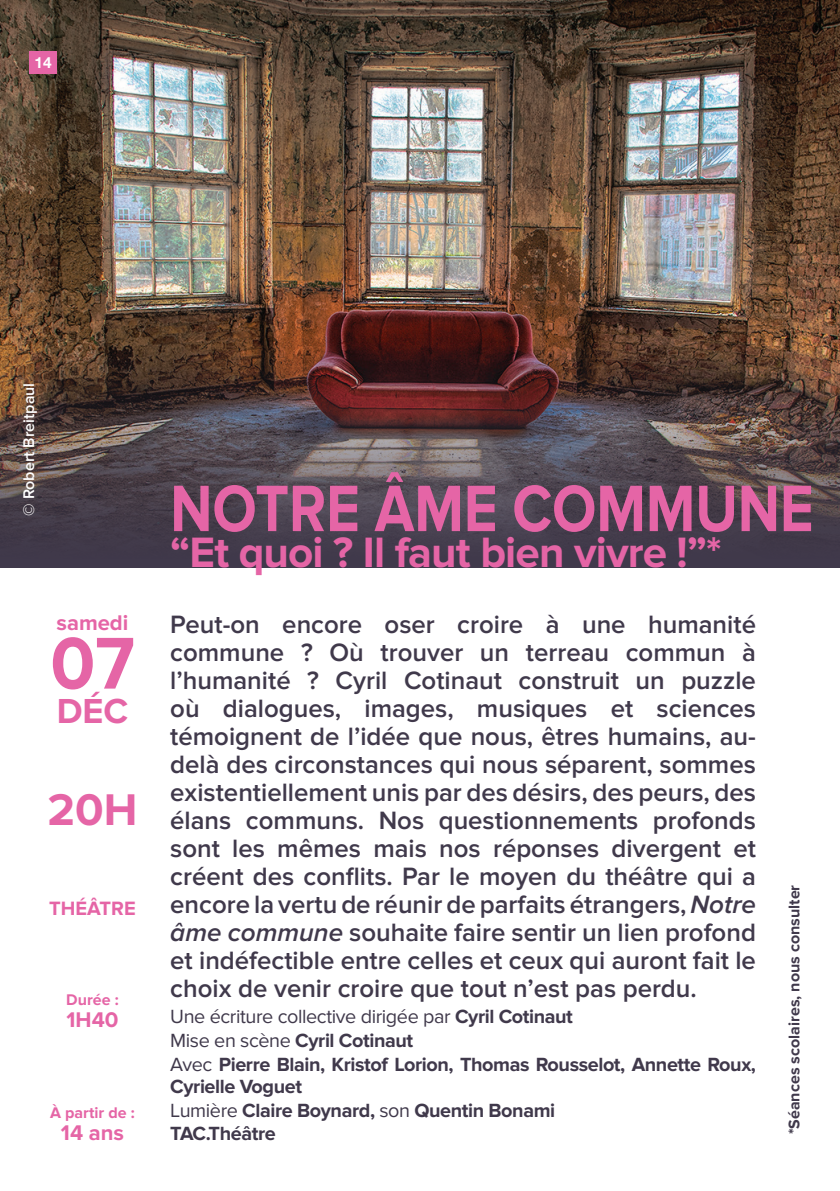
<style>
.page{position:relative;width:840px;height:1191px;background:#fff}
.page>*{position:absolute;margin:0;border:0;box-sizing:border-box;transform-origin:0 0}
.t1{font:700 76px "Proxima Nova";color:#e565a6;scale:.95 1}
.t2{font:700 68px "Proxima Nova";color:#e565a6;scale:.85 1}
.t3{font:700 46px "Proxima Nova";color:#e565a6}
.t4{font:700 44px "Proxima Nova";letter-spacing:-.02em;color:#e565a6}
.t5{font:700 36px "Proxima Nova";color:#e565a6}
.t6{font:600 26px/28px "Proxima Nova";color:#40394b;text-align:justify}
.t7{font:700 22px "Proxima Nova";color:#e565a6}
.t8{font:700 20px "Proxima Nova";color:#e565a6}
.t9{font:700 19.8px/22px "Proxima Nova";letter-spacing:-.02em;color:#40394b}
.t10{font:19.8px "Proxima Nova";letter-spacing:-.02em;color:#40394b}
.Dans_le_cadre_de{font:700 16px "Proxima Nova";color:#40394b}
.t11{font:700 16px "Proxima Nova";color:#e565a6}
.t12{font:600 16px "Proxima Nova";color:#fff}
.t13{font:700 15.4px "Helvetica Neue";color:#fff}
.s1{font-style:italic}
.s2{font-weight:700}
.s3{font-weight:400}
</style>
<div class="page">
<img style="left:0;top:0;width:839px;height:312px">
<img style="left:0;top:312px;width:839px;height:255px">
<div style="left:30px;top:51px;width:27px;height:23px;background:#e565a6"></div>
<p class="t13" style="left:35px;top:50px;width:19px">14</p>
<p class="t12" style="left:19px;top:516px;width:134px;rotate:-90deg">© Robert Breitpaul</p>
<p class="t7" style="left:57px;top:610px;width:73px">samedi</p>
<p class="t1" style="left:50px;top:619px;width:90px">07</p>
<p class="t5" style="left:57px;top:690px;width:73px">DÉC</p>
<p class="t3" style="left:48px;top:783px;width:91px">20H</p>
<p class="t8" style="left:49px;top:896px;width:88px">THÉÂTRE</p>
<p class="t11" style="left:66px;top:991px;width:54px">Durée :</p>
<p class="t7" style="left:66px;top:1007px;width:53px">1H40</p>
<p class="t11" style="left:50px;top:1103px;width:86px">À partir de :</p>
<p class="t7" style="left:61px;top:1120px;width:64px">14 ans</p>
<p class="t2" style="left:170px;top:469px;width:758px">NOTRE ÂME COMMUNE</p>
<p class="t4" style="left:170px;top:527px;width:552px">“Et quoi ? Il faut bien vivre !”*</p>
<p class="t6" style="left:170px;top:611px;width:587px">Peut-on encore oser croire à une humanité commune ? Où trouver un terreau commun à l’humanité ? Cyril Cotinaut construit un puzzle où dialogues, images, musiques et sciences témoignent de l’idée que nous, êtres humains, au&shy;delà des circonstances qui nous séparent, sommes existentiellement unis par des désirs, des peurs, des élans communs. Nos questionnements profonds sont les mêmes mais nos réponses divergent et créent des conflits. Par le moyen du théâtre qui a encore la vertu de réunir de parfaits étrangers, <span class="s1">Notre âme commune</span> souhaite faire sentir un lien profond et indéfectible entre celles et ceux qui auront fait le choix de venir croire que tout n’est pas perdu.</p>
<p class="t10" style="left:170px;top:1005px;width:404px">Une écriture collective dirigée par <span class="s2">Cyril Cotinaut</span></p>
<p class="t9" style="left:170px;top:1030px;width:244px"><span class="s3">Mise en scène</span> Cyril Cotinaut</p>
<p class="t9" style="left:170px;top:1053px;width:587px"><span class="s3">Avec</span> Pierre Blain, Kristof Lorion, Thomas Rousselot, Annette Roux,<br>Cyrielle Voguet</p>
<p class="t9" style="left:170px;top:1099px;width:386px"><span class="s3">Lumière</span> Claire Boynard, <span class="s3">son</span> Quentin Bonami</p>
<p class="t9" style="left:170px;top:1123px;width:107px">TAC.Théâtre</p>
<p class="Dans_le_cadre_de" style="left:784px;top:1134px;width:251px;rotate:-90deg">*Séances scolaires, nous consulter</p>
</div>
